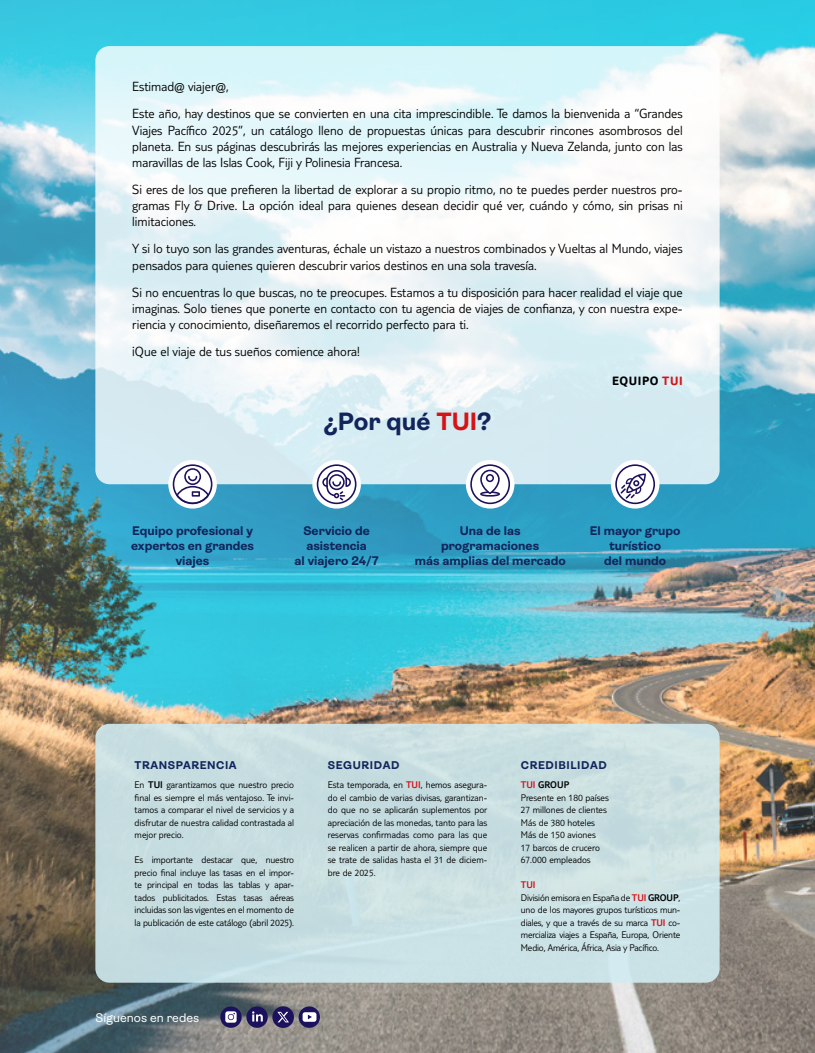
<style>
.page{position:relative;width:815px;height:1053px;background:#fff}
.page>*{position:absolute;margin:0;border:0;box-sizing:border-box;transform-origin:0 0}
.t1{font:700 25px "Ambit";color:#11255b}
.indice_new_texto{font:300 13.75px/16.2px "TUI Type";color:#000;text-align:justify}
.t2{font:700 12.5px/15px "Ambit";color:#11255b;text-align:center}
.t3{font:12.5px "Ambit";color:#fff}
.indice_new{font:700 12.5px "TUI Type";letter-spacing:.05em;color:#000}
.indice_new-2{font:700 11.25px "Ambit";letter-spacing:.05em;color:#11255b}
.t4{font:300 10px/12.5px "TUI Type";color:#000;text-align:justify}
.indice_new-3{font:300 10px "TUI Type";color:#000}
.t5{font:300 10px "TUI Type";color:#d51317}
.s1{color:#d51317}
.s2{font-style:inherit}
</style>
<div class="page">
<img style="left:0;top:0;width:815px;height:1052px">
<svg style="left:95px;top:46px;width:625px;height:438px"></svg>
<div style="left:95px;top:723px;width:625px;height:259px;background:#c9dfe1;border-radius:14px"></div>
<svg style="left:299px;top:1006px;width:21px;height:21px"></svg>
<div style="left:303px;top:1012px;width:13px;height:9px;background:#fff;border-radius:2px"></div>
<svg style="left:308px;top:1014px;width:4px;height:5px"></svg>
<div style="left:272px;top:1006px;width:22px;height:21px;background:#1b115c;border-radius:50%"></div>
<svg style="left:277px;top:1011px;width:12px;height:11px"></svg>
<div style="left:246px;top:1006px;width:22px;height:21px;background:#1b115c;border-radius:50%"></div>
<svg style="left:252px;top:1011px;width:11px;height:10px"></svg>
<div style="left:220px;top:1006px;width:22px;height:21px;background:#1b115c;border-radius:50%"></div>
<div style="left:225px;top:1011px;width:12px;height:11px;background:#fff;border-radius:2px"></div>
<svg style="left:228px;top:1012px;width:7px;height:8px"></svg>
<div style="left:168px;top:460px;width:49px;height:48px;background:#fff;border-radius:50%"></div>
<svg style="left:173px;top:464px;width:39px;height:40px"></svg>
<div style="left:312px;top:460px;width:49px;height:48px;background:#fff;border-radius:50%"></div>
<svg style="left:317px;top:464px;width:39px;height:40px"></svg>
<div style="left:466px;top:460px;width:48px;height:48px;background:#fff;border-radius:50%"></div>
<svg style="left:470px;top:464px;width:40px;height:40px"></svg>
<div style="left:611px;top:460px;width:48px;height:48px;background:#fff;border-radius:50%"></div>
<svg style="left:615px;top:464px;width:40px;height:40px"></svg>
<p class="indice_new_texto" style="left:132px;top:78px;width:98px">Estimad@ viajer@,</p>
<p class="indice_new_texto" style="left:132px;top:105px;width:552px">Este año, hay destinos que se convierten en una cita imprescindible. Te damos la bienvenida a “Grandes Viajes Pacífico 2025”, un catálogo lleno de propuestas únicas para descubrir rincones asombrosos del planeta. En sus páginas descubrirás las mejores experiencias en Australia y Nueva Zelanda, junto con las maravillas de las Islas Cook, Fiji y Polinesia Francesa.</p>
<p class="indice_new_texto" style="left:132px;top:181px;width:552px">Si eres de los que prefieren la libertad de explorar a su propio ritmo, no te puedes perder nuestros pro&shy;gramas Fly &amp; Drive. La opción ideal para quienes desean decidir qué ver, cuándo y cómo, sin prisas ni limitaciones.</p>
<p class="indice_new_texto" style="left:132px;top:240px;width:552px">Y si lo tuyo son las grandes aventuras, échale un vistazo a nuestros combinados y Vueltas al Mundo, viajes pensados para quienes quieren descubrir varios destinos en una sola travesía.</p>
<p class="indice_new_texto" style="left:132px;top:283px;width:552px">Si no encuentras lo que buscas, no te preocupes. Estamos a tu disposición para hacer realidad el viaje que imaginas. Solo tienes que ponerte en contacto con tu agencia de viajes de confianza, y con nuestra expe&shy;riencia y conocimiento, diseñaremos el recorrido perfecto para ti.</p>
<p class="indice_new_texto" style="left:132px;top:343px;width:229px">¡Que el viaje de tus sueños comience ahora!</p>
<p class="indice_new" style="left:612px;top:373px;width:72px">EQUIPO <span class="s1">TUI</span></p>
<p class="t1" style="left:323px;top:407px;width:170px">¿Por qué <span class="s1">TUI</span>?</p>
<p class="t2" style="left:131px;top:523px;width:124px">Equipo profesional y expertos en grandes viajes</p>
<p class="t2" style="left:303px;top:523px;width:68px;text-align:left">Servicio de asistencia</p>
<p class="t2" style="left:295px;top:553px;width:85px">al viajero 24/7</p>
<p class="t2" style="left:441px;top:523px;width:100px">Una de las programaciones</p>
<p class="t2" style="left:415px;top:553px;width:152px">más amplias del mercado</p>
<p class="t2" style="left:590px;top:523px;width:92px">El mayor grupo turístico</p>
<p class="t2" style="left:604px;top:553px;width:63px">del mundo</p>
<p class="indice_new-2" style="left:135px;top:758px;width:104px">TRANSPARENCIA</p>
<p class="t4" style="left:135px;top:778px;width:161px">En <span class="s2">TUI</span> garantizamos que nuestro precio final es siempre el más ventajoso. Te invi&shy;tamos a comparar el nivel de servicios y a disfrutar de nuestra calidad contrastada al mejor precio.</p>
<p class="t4" style="left:135px;top:853px;width:161px">Es importante destacar que, nuestro precio final incluye las tasas en el impor&shy;te principal en todas las tablas y apar&shy;tados publicitados. Estas tasas aé reas incluidas son las vigentes en el momento de la publicación de este catálogo (abril 2025).</p>
<p class="t3" style="left:95px;top:1010px;width:106px">Síguenos en redes</p>
<p class="indice_new-2" style="left:328px;top:758px;width:73px">SEGURIDAD</p>
<p class="t4" style="left:328px;top:778px;width:161px">Esta temporada, en <span class="s1">TUI</span>, hemos asegura&shy;do el cambio de varias divisas, garantizan&shy;do que no se aplicarán suplementos por apreciación de las monedas, tanto para las reservas confirmadas como para las que se realicen a partir de ahora, siempre que se trate de salidas hasta el 31 de diciem&shy;bre de 2025.</p>
<p class="indice_new-2" style="left:521px;top:758px;width:87px">CREDIBILIDAD</p>
<p class="indice_new-3" style="left:521px;top:779px;width:50px"><span class="s1">TUI</span> GROUP</p>
<p class="t4" style="left:521px;top:791px;width:89px">Presente en 180 países</p>
<p class="t4" style="left:521px;top:803px;width:88px">27 millones de clientes</p>
<p class="t4" style="left:521px;top:816px;width:76px">Más de 380 hoteles</p>
<p class="t4" style="left:521px;top:828px;width:76px">Más de 150 aviones</p>
<p class="t4" style="left:521px;top:841px;width:81px">17 barcos de crucero</p>
<p class="t4" style="left:521px;top:853px;width:71px">67.000 empleados</p>
<p class="t5" style="left:521px;top:879px;width:16px">TUI</p>
<p class="t4" style="left:521px;top:891px;width:161px">División emisora en España de <span class="s1">TUI</span> <span class="s2">GROUP</span>, uno de los mayores grupos turísticos mun&shy;diales, y que a través de su marca <span class="s1">TUI</span> co&shy;mercializa viajes a España, Europa, Oriente Medio, América, África, Asia y Pacífico.</p>
</div>
